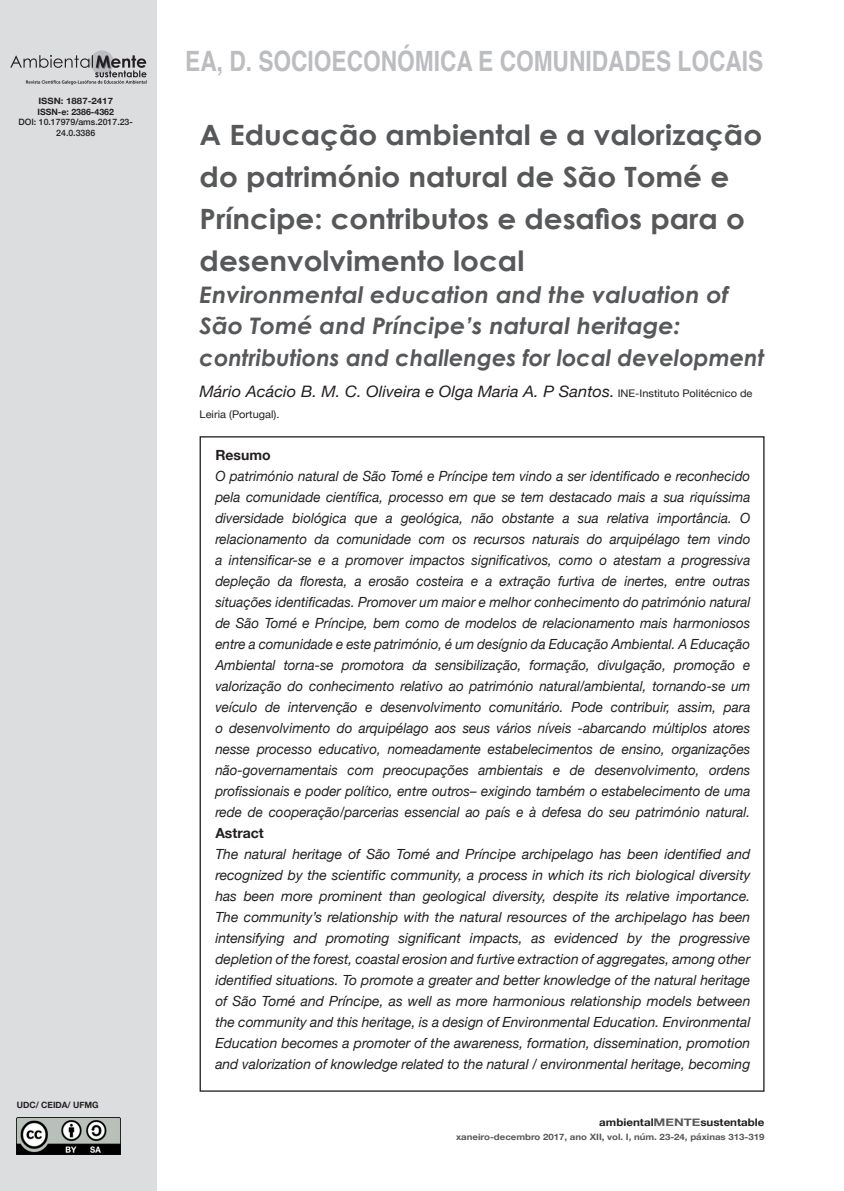
<style>
.page{position:relative;width:844px;height:1191px;background:#fff}
.page>*{position:absolute;margin:0;border:0;box-sizing:border-box;transform-origin:0 0}
.t1{font:700 28px/42px "Century Gothic";color:#57585a;scale:1.05 1}
.t2{font:700 28px "Helvetica";color:#bcbdc0;scale:.81 1}
.t3{font:italic 700 22.75px/31.5px "Century Gothic";color:#57585a;scale:1.05 1}
.t4{font:700 17.5px "Century Gothic";color:#57585a;scale:1.1 1}
.t5{font:italic 15.75px "Helvetica Neue";color:#231f20;scale:1.05 1}
.t6{font:italic 14px/21px "Helvetica Neue";color:#231f20;text-align:justify;scale:.96 1}
.t7{font:italic 14px/21px "Helvetica Neue";color:#231f20;text-align:justify}
.t8{font:700 14px "Helvetica Neue";color:#231f20}
.t9{font:700 10.5px "Helvetica Neue";color:#231f20;scale:1.1 1}
.t10{font:10.5px "Helvetica Neue";color:#231f20;scale:1.05 1}
.t11{font:700 8.75px "Helvetica Neue";color:#57585a;scale:1.1 1}
.t12{font:500 8.75px/10.5px "Helvetica Neue";color:#231f20;text-align:center}
.t13{font:700 8.75px/10.5px "Helvetica Neue";color:#231f20;scale:1.1 1}
.t14{font:700 8.75px "Helvetica Neue";color:#231f20}
.s1{font-style:normal;font-size:10.5px}
.s2{color:#57585a}
</style>
<div class="page">
<div style="left:0;top:0;width:157px;height:1191px;background:#dcdddf"></div>
<div style="left:90px;top:50px;width:24px;height:24px;background:#bcbdc0;border-radius:50%"></div>
<svg style="left:10px;top:55px;width:136px;height:30px"></svg>
<img style="left:16px;top:1118px;width:104px;height:36px">
<p class="t13" style="left:38px;top:96px;width:71px">ISSN: 1887-2417<br>ISSN-e: 2386-4362</p>
<p class="t12" style="left:19px;top:117px;width:116px">DOI: 10.17979/ams.2017.23-<br>24.0.3386</p>
<p class="t14" style="left:17px;top:1099px;width:83px">UDC/ CEIDA/ UFMG</p>
<h1 class="t2" style="left:185px;top:50px;width:715px">EA, D. SOCIOECONÓMICA E COMUNIDADES LOCAIS</h1>
<h1 class="t1" style="left:199px;top:113px;width:537px">A Educação ambiental e a valorização do património natural de São Tomé e Príncipe: contributos e desafios para o desenvolvimento local</h1>
<h2 class="t3" style="left:199px;top:278px;width:539px">Environmental education and the valuation of<br>São Tomé and Príncipe’s natural heritage: contributions and challenges for local development</h2>
<p class="t5" style="left:199px;top:382px;width:528px">Mário Acácio B. M. C. Oliveira e Olga Maria A. P Santos. <span class="s1">INE-Instituto Politécnico de</span></p>
<p class="t10" style="left:199px;top:408px;width:78px">Leiria (Portugal).</p>
<p class="t8" style="left:215px;top:446px;width:57px">Resumo</p>
<p class="t6" style="left:215px;top:465px;width:558px">O património natural de São Tomé e Príncipe tem vindo a ser identificado e reconhecido pela comunidade científica, processo em que se tem destacado mais a sua riquíssima diversidade biológica que a geológica, não obstante a sua relativa importância. O relacionamento da comunidade com os recursos naturais do arquipélago tem vindo a intensificar-se e a promover impactos significativos, como o atestam a progressiva depleção da floresta, a erosão costeira e a extração furtiva de inertes, entre outras situações identificadas. Promover um maior e melhor conhecimento do património natural de São Tomé e Príncipe, bem como de modelos de relacionamento mais harmoniosos entre a comunidade e este património, é um desígnio da Educação Ambiental. A Educação Ambiental torna-se promotora da sensibilização, formação, divulgação, promoção e valorização do conhecimento relativo ao património natural/ambiental, tornando-se um veículo de intervenção e desenvolvimento comunitário. Pode contribuir, assim, para o desenvolvimento do arquipélago aos seus vários níveis -abarcando múltiplos atores nesse processo educativo, nomeadamente estabelecimentos de ensino, organizações não-governamentais com preocupações ambientais e de desenvolvimento, ordens profissionais e poder político, entre outros– exigindo também o estabelecimento de uma rede de cooperação/parcerias essencial ao país e à defesa do seu património natural.</p>
<p class="t8" style="left:215px;top:824px;width:50px">Astract</p>
<p class="t7" style="left:215px;top:843px;width:536px">The natural heritage of São Tomé and Príncipe archipelago has been identified and recognized by the scientific community, a process in which its rich biological diversity has been more prominent than geological diversity, despite its relative importance.<br>The community’s relationship with the natural resources of the archipelago has been intensifying and promoting significant impacts, as evidenced by the progressive depletion of the forest, coastal erosion and furtive extraction of aggregates, among other identified situations. To promote a greater and better knowledge of the natural heritage of São Tomé and Príncipe, as well as more harmonious relationship models between the community and this heritage, is a design of Environmental Education. Environmental Education becomes a promoter of the awareness, formation, dissemination, promotion and valorization of knowledge related to the natural / environmental heritage, becoming</p>
<p class="t9" style="left:599px;top:1115px;width:152px">ambiental<span class="s2">MENTE</span>sustentable</p>
<p class="t11" style="left:456px;top:1131px;width:282px">xaneiro-decembro 2017, ano XII, vol. I, núm. 23-24, páxinas 313-319</p>
<p class="t4" style="left:732px;top:1130px;width:31px">313</p>
</div>
